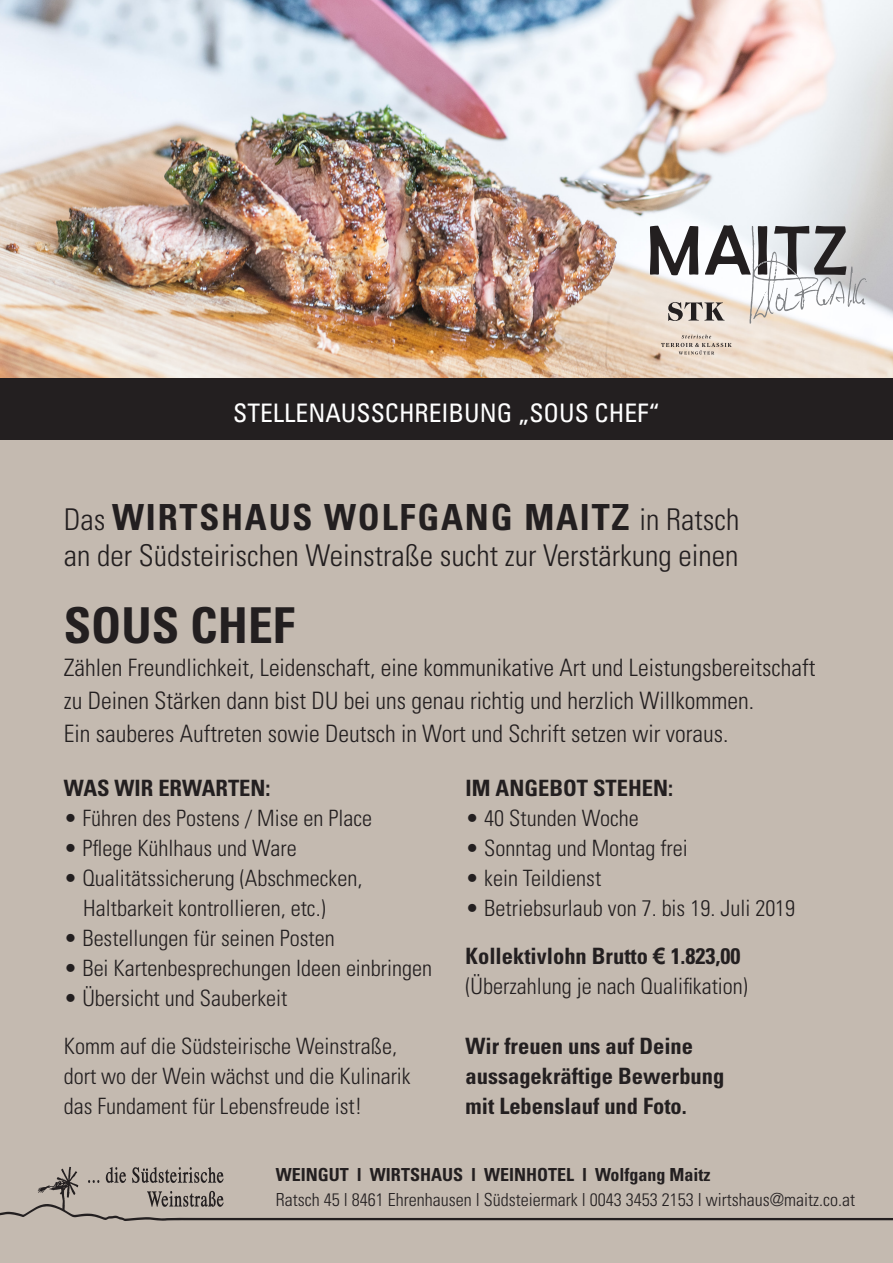
<style>
.page{position:relative;width:893px;height:1263px;background:#c4bab0}
.page>*{position:absolute;margin:0;border:0;box-sizing:border-box;transform-origin:0 0}
.t1{font:700 condensed 49.5px "Univers";color:#231f20}
.t2{font:700 condensed 36px "Univers";letter-spacing:.05em;color:#231f20}
.t3{font:300 condensed 30px "Univers";color:#231f20}
.t4{font:condensed 25.5px "Univers";color:#fff}
.t5{font:300 condensed 24px/33px "Univers";color:#231f20}
.t6{font:300 condensed 22.5px/30px "Univers";color:#231f20}
.t7{font:700 condensed 22.5px/30px "Univers";color:#231f20}
.t8{font:300 condensed 18px "Univers";color:#231f20}
.t9{font:700 condensed 18px "Univers";color:#231f20}
.s1{font-weight:300;font-size:30px}
.s2{font-weight:700}
.s3{font-family:"Arial";font-weight:700;font-stretch:normal}
</style>
<div class="page">
<img style="left:0;top:0;width:893px;height:378px">
<div style="left:0;top:378px;width:893px;height:62px;background:#231f20"></div>
<svg style="left:661px;top:335px;width:71px;height:20px"></svg>
<svg style="left:650px;top:225px;width:217px;height:99px;background:#bfbdbc"></svg>
<svg style="left:0;top:1167px;width:893px;height:54px"></svg>
<svg style="left:106px;top:1167px;width:20px;height:16px"></svg>
<svg style="left:132px;top:1167px;width:92px;height:16px"></svg>
<svg style="left:88px;top:1180px;width:12px;height:3px"></svg>
<svg style="left:147px;top:1191px;width:77px;height:16px"></svg>
<p class="t4" style="left:233px;top:396px;width:428px">STELLENAUSSCHREIBUNG „SOUS CHEF“</p>
<h2 class="t2" style="left:64px;top:495px;width:677px"><span class="s1">Das</span> WIRTSHAUS WOLFGANG MAITZ <span class="s1">in Ratsch</span></h2>
<h3 class="t3" style="left:64px;top:537px;width:676px">an der Südsteirischen Weinstraße sucht zur Verstärkung einen</h3>
<h1 class="t1" style="left:64px;top:595px;width:233px">SOUS CHEF</h1>
<p class="t5" style="left:64px;top:651px;width:753px">Zählen Freundlichkeit, Leidenschaft, eine kommunikative Art und Leistungsbereitschaft zu Deinen Stärken dann bist DU bei uns genau richtig und herzlich Willkommen.<br>Ein sauberes Auftreten sowie Deutsch in Wort und Schrift setzen wir voraus.</p>
<p class="t7" style="left:64px;top:772px;width:208px">WAS WIR ERWARTEN:</p>
<p class="t6" style="left:64px;top:802px;width:310px">• Führen des Postens / Mise en Place</p>
<p class="t6" style="left:64px;top:832px;width:235px">• Pflege Kühlhaus und Ware</p>
<p class="t6" style="left:83px;top:862px;width:281px;text-indent:-20px">• Qualitätssicherung (Abschmecken,<br>Haltbarkeit kontrollieren, etc.)</p>
<p class="t6" style="left:64px;top:922px;width:272px">• Bestellungen für seinen Posten</p>
<p class="t6" style="left:64px;top:952px;width:370px">• Bei Kartenbesprechungen Ideen einbringen</p>
<p class="t6" style="left:64px;top:973px;width:335px;line-height:48px">• Übersicht und Sauberkeit<br>Komm auf die Südsteirische Weinstraße,</p>
<p class="t6" style="left:64px;top:1060px;width:348px">dort wo der Wein wächst und die Kulinarik das Fundament für Lebensfreude ist!</p>
<p class="t7" style="left:466px;top:772px;width:209px">IM ANGEBOT STEHEN:</p>
<p class="t6" style="left:466px;top:802px;width:175px">• 40 Stunden Woche</p>
<p class="t6" style="left:466px;top:832px;width:224px">• Sonntag und Montag frei</p>
<p class="t6" style="left:466px;top:862px;width:137px">• kein Teildienst</p>
<p class="t6" style="left:466px;top:883px;width:331px;line-height:48px">• Betriebsurlaub von 7. bis 19. Juli 2019<br><span class="s2">Kollektivlohn Brutto</span> <span class="s3">€</span> <span class="s2">1.823,00</span></p>
<p class="t6" style="left:466px;top:970px;width:284px">(Überzahlung je nach Qualifikation)</p>
<p class="t7" style="left:466px;top:1030px;width:260px">Wir freuen uns auf Deine aussagekräftige Bewerbung mit Lebenslauf und Foto.</p>
<p class="t9" style="left:276px;top:1163px;width:436px">WEINGUT l WIRTSHAUS l WEINHOTEL l Wolfgang Maitz</p>
<p class="t8" style="left:276px;top:1189px;width:581px">Ratsch 45 l 8461 Ehrenhausen l Südsteiermark l 0043 3453 2153 l wirtshaus@maitz.co.at</p>
</div>
